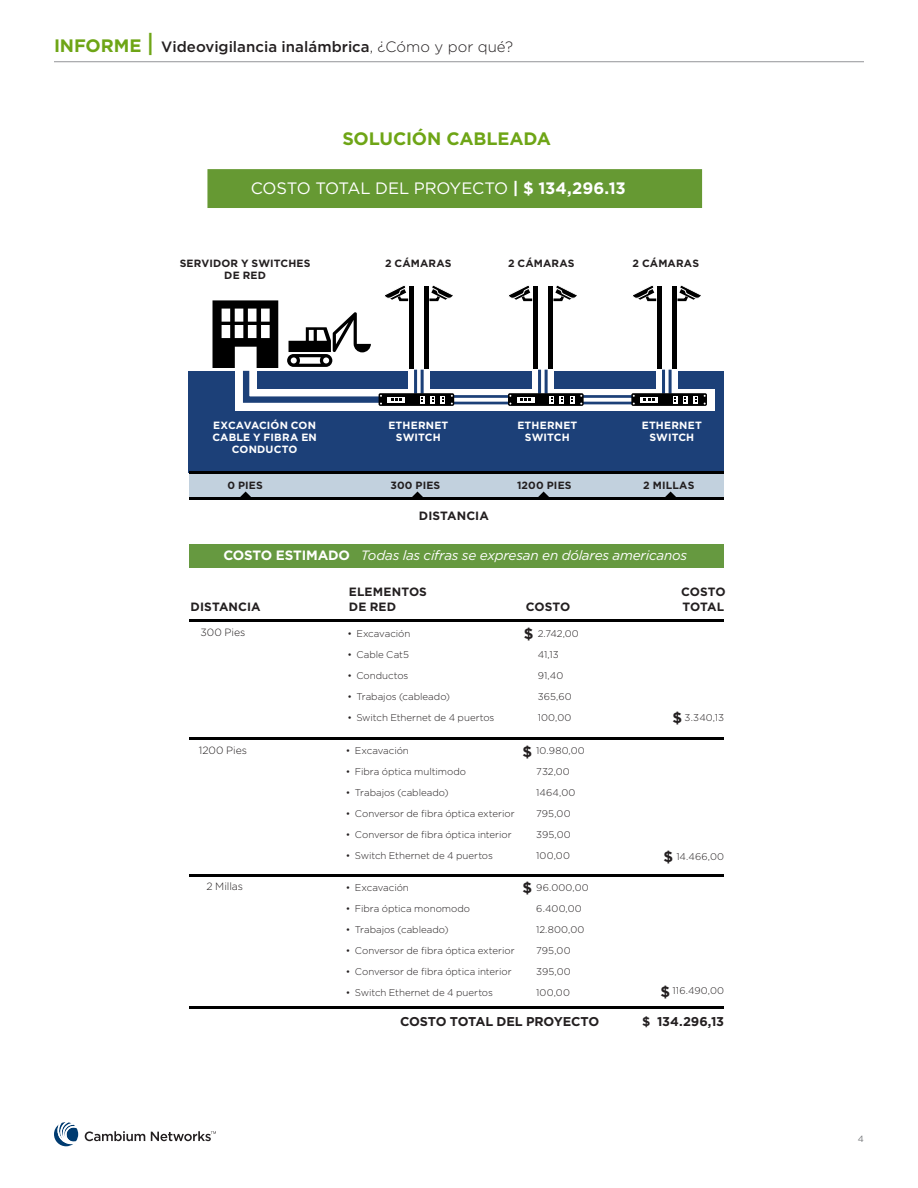
<style>
.page{position:relative;width:918px;height:1188px;background:#fff}
.page>*{position:absolute;margin:0;border:0;box-sizing:border-box;transform-origin:0 0}
.text{font:700 18px "Gotham";letter-spacing:-.01em;color:#6ea516}
.text-2{font:16.5px "Gotham";letter-spacing:-.015em;color:#fff}
.t1{font:500 15px "Gotham";color:#231f20}
.text-3{font:700 15px "Gotham";color:#231f20}
.text-4{font:italic 13.5px "Gotham";letter-spacing:-.015em;color:#fff}
.text-5{font:700 12.75px "Gotham";letter-spacing:-.01em;color:#231f20}
.text-6{font:700 12px/15px "Gotham";letter-spacing:.005em;color:#231f20}
.text-7{font:700 10.5px/12px "Gotham";letter-spacing:.015em;color:#fff;text-align:center}
.text-8{font:700 10.5px/12px "Gotham";letter-spacing:.015em;color:#231f20;text-align:center}
.text-9{font:300 10.5px "Gotham";letter-spacing:-.005em;color:#231f20}
.text-10{font:300 9.75px "Gotham";color:#231f20}
.t2{font:9px "Gotham";color:#76787b}
.s1{font-weight:700;font-size:18px;color:#6ea516}
.s2{font-size:24px;color:#6ea516}
.s3{font-weight:300}
.s4{font-weight:700}
.s5{font-weight:700;font-style:normal}
</style>
<div class="page">
<hr style="left:54px;top:61px;width:810px;height:1px;background:#939598">
<svg style="left:85px;top:1131px;width:60px;height:10px"></svg>
<svg style="left:151px;top:1131px;width:65px;height:10px"></svg>
<svg style="left:54px;top:1122px;width:24px;height:24px"></svg>
<div style="left:207px;top:169px;width:495px;height:39px;background:#693;border:2px solid #693"></div>
<div style="left:190px;top:474px;width:534px;height:24px;background:#c2d1de"></div>
<div style="left:190px;top:544px;width:534px;height:24px;background:#669940"></div>
<div style="left:409px;top:286px;width:5px;height:82px;background:#000"></div>
<svg style="left:428px;top:285px;width:25px;height:17px"></svg>
<hr style="left:424px;top:286px;width:4px;height:82px;background:#000">
<svg style="left:508px;top:285px;width:25px;height:17px"></svg>
<div style="left:533px;top:286px;width:5px;height:82px;background:#000"></div>
<svg style="left:552px;top:285px;width:25px;height:17px"></svg>
<hr style="left:548px;top:286px;width:4px;height:82px;background:#000">
<svg style="left:632px;top:285px;width:25px;height:17px"></svg>
<div style="left:657px;top:286px;width:5px;height:82px;background:#000"></div>
<svg style="left:676px;top:285px;width:25px;height:17px"></svg>
<hr style="left:672px;top:286px;width:4px;height:82px;background:#000">
<div style="left:189px;top:371px;width:535px;height:101px;background:#1c4078"></div>
<hr style="left:190px;top:472px;width:534px;height:2px;background:#000">
<hr style="left:190px;top:498px;width:534px;height:2px;background:#000">
<hr style="left:190px;top:620px;width:534px;height:2px;background:#000">
<hr style="left:190px;top:737px;width:534px;height:2px;background:#000">
<hr style="left:190px;top:874px;width:534px;height:2px;background:#000">
<hr style="left:190px;top:1006px;width:534px;height:3px;background:#000">
<svg style="left:238px;top:492px;width:16px;height:6px"></svg>
<svg style="left:410px;top:492px;width:15px;height:6px"></svg>
<svg style="left:536px;top:492px;width:16px;height:6px"></svg>
<svg style="left:663px;top:492px;width:16px;height:6px"></svg>
<svg style="left:411px;top:370px;width:19px;height:19px"></svg>
<svg style="left:532px;top:370px;width:21px;height:19px"></svg>
<div style="left:657px;top:370px;width:21px;height:40px;background:#fff"></div>
<div style="left:235px;top:389px;width:480px;height:21px;background:#fff"></div>
<hr style="left:669px;top:370px;width:3px;height:24px;background:#1c4078">
<hr style="left:662px;top:370px;width:3px;height:24px;background:#1c4078">
<hr style="left:421px;top:370px;width:3px;height:24px;background:#1c4078">
<hr style="left:414px;top:370px;width:3px;height:24px;background:#1c4078">
<hr style="left:545px;top:370px;width:3px;height:24px;background:#1c4078">
<hr style="left:538px;top:370px;width:3px;height:24px;background:#1c4078">
<hr style="left:453px;top:402px;width:57px;height:2px;background:#1c4078">
<hr style="left:453px;top:395px;width:57px;height:3px;background:#1c4078">
<hr style="left:580px;top:402px;width:56px;height:2px;background:#1c4078">
<hr style="left:580px;top:395px;width:56px;height:3px;background:#1c4078">
<div style="left:379px;top:393px;width:75px;height:13px;background:#000;border-radius:2px"></div>
<svg style="left:420px;top:396px;width:15px;height:7px"></svg>
<svg style="left:441px;top:396px;width:4px;height:7px"></svg>
<div style="left:508px;top:393px;width:76px;height:13px;background:#000;border-radius:2px"></div>
<div style="left:517px;top:397px;width:18px;height:5px;background:#fff"></div>
<svg style="left:520px;top:398px;width:11px;height:3px"></svg>
<svg style="left:550px;top:396px;width:4px;height:7px"></svg>
<svg style="left:560px;top:396px;width:4px;height:7px"></svg>
<svg style="left:570px;top:396px;width:4px;height:7px"></svg>
<div style="left:631px;top:393px;width:76px;height:13px;background:#000;border-radius:2px"></div>
<svg style="left:640px;top:397px;width:18px;height:5px"></svg>
<svg style="left:644px;top:398px;width:10px;height:3px"></svg>
<svg style="left:673px;top:396px;width:4px;height:7px"></svg>
<svg style="left:683px;top:396px;width:4px;height:7px"></svg>
<svg style="left:693px;top:396px;width:5px;height:7px"></svg>
<svg style="left:213px;top:285px;width:198px;height:121px"></svg>
<h3 class="t1" style="left:54px;top:37px;width:461px"><span class="s1">INFORME</span> <span class="s2">|</span> Videovigilancia inalámbrica<span class="s3">, ¿Cómo y por qué?</span></h3>
<p class="text" style="left:342px;top:127px;width:210px">SOLUCIÓN CABLEADA</p>
<p class="text-2" style="left:251px;top:178px;width:377px">COSTO TOTAL DEL PROYECTO <span class="s4">| $ 134,296.13</span></p>
<p class="text-8" style="left:180px;top:257px;width:132px">SERVIDOR Y SWITCHES<br>DE RED</p>
<p class="text-8" style="left:385px;top:257px;width:68px">2 CÁMARAS</p>
<p class="text-8" style="left:508px;top:257px;width:68px">2 CÁMARAS</p>
<p class="text-8" style="left:633px;top:257px;width:68px">2 CÁMARAS</p>
<p class="text-7" style="left:213px;top:419px;width:104px">EXCAVACIÓN CON</p>
<p class="text-7" style="left:212px;top:431px;width:106px">CABLE Y FIBRA EN<br>CONDUCTO</p>
<p class="text-7" style="left:388px;top:419px;width:62px">ETHERNET</p>
<p class="text-7" style="left:396px;top:431px;width:46px">SWITCH</p>
<p class="text-7" style="left:517px;top:419px;width:62px">ETHERNET</p>
<p class="text-7" style="left:525px;top:431px;width:46px">SWITCH</p>
<p class="text-7" style="left:642px;top:419px;width:62px">ETHERNET</p>
<p class="text-7" style="left:649px;top:431px;width:46px">SWITCH</p>
<p class="text-8" style="left:227px;top:479px;width:37px">0 PIES</p>
<p class="text-8" style="left:390px;top:479px;width:51px">300 PIES</p>
<p class="text-8" style="left:517px;top:479px;width:56px">1200 PIES</p>
<p class="text-8" style="left:643px;top:479px;width:53px">2 MILLAS</p>
<p class="text-6" style="left:419px;top:508px;width:72px">DISTANCIA</p>
<p class="text-4" style="left:223px;top:547px;width:465px"><span class="s5">COSTO ESTIMADO</span> Todas las cifras se expresan en dólares americanos</p>
<p class="text-6" style="left:191px;top:599px;width:72px">DISTANCIA</p>
<p class="text-6" style="left:349px;top:584px;width:80px">ELEMENTOS<br>DE RED</p>
<p class="text-6" style="left:681px;top:584px;width:46px">COSTO</p>
<p class="text-6" style="left:683px;top:599px;width:43px">TOTAL</p>
<p class="text-6" style="left:526px;top:599px;width:46px">COSTO</p>
<p class="text-9" style="left:200px;top:626px;width:46px">300 Pies</p>
<p class="text-10" style="left:347px;top:627px;width:65px">• Excavación</p>
<p class="text-10" style="left:347px;top:648px;width:63px">• Cable Cat5</p>
<p class="text-10" style="left:347px;top:669px;width:63px">• Conductos</p>
<p class="text-10" style="left:347px;top:690px;width:104px">• Trabajos (cableado)</p>
<p class="text-10" style="left:347px;top:711px;width:149px">• Switch Ethernet de 4 puertos</p>
<p class="text-3" style="left:524px;top:624px;width:11px">$</p>
<p class="text-10" style="left:538px;top:627px;width:43px">2.742,00</p>
<p class="text-10" style="left:538px;top:648px;width:23px">41,13</p>
<p class="text-10" style="left:538px;top:669px;width:27px">91,40</p>
<p class="text-10" style="left:538px;top:690px;width:35px">365,60</p>
<p class="text-10" style="left:538px;top:711px;width:35px">100,00</p>
<p class="text-9" style="left:199px;top:743px;width:50px">1200 Pies</p>
<p class="text-10" style="left:346px;top:745px;width:65px">• Excavación</p>
<p class="text-10" style="left:346px;top:766px;width:122px">• Fibra óptica multimodo</p>
<p class="text-10" style="left:346px;top:787px;width:104px">• Trabajos (cableado)</p>
<p class="text-10" style="left:346px;top:808px;width:170px">• Conversor de fibra óptica exterior</p>
<p class="text-10" style="left:346px;top:829px;width:167px">• Conversor de fibra óptica interior</p>
<p class="text-10" style="left:346px;top:850px;width:149px">• Switch Ethernet de 4 puertos</p>
<p class="text-9" style="left:206px;top:879px;width:38px">2 Millas</p>
<p class="text-10" style="left:346px;top:881px;width:65px">• Excavación</p>
<p class="text-10" style="left:346px;top:902px;width:126px">• Fibra óptica monomodo</p>
<p class="text-10" style="left:346px;top:923px;width:104px">• Trabajos (cableado)</p>
<p class="text-10" style="left:346px;top:944px;width:170px">• Conversor de fibra óptica exterior</p>
<p class="text-10" style="left:346px;top:965px;width:167px">• Conversor de fibra óptica interior</p>
<p class="text-10" style="left:346px;top:986px;width:149px">• Switch Ethernet de 4 puertos</p>
<p class="text-3" style="left:522px;top:742px;width:11px">$</p>
<p class="text-10" style="left:536px;top:745px;width:50px">10.980,00</p>
<p class="text-10" style="left:536px;top:766px;width:35px">732,00</p>
<p class="text-10" style="left:536px;top:787px;width:41px">1464,00</p>
<p class="text-10" style="left:536px;top:808px;width:36px">795,00</p>
<p class="text-10" style="left:536px;top:829px;width:36px">395,00</p>
<p class="text-10" style="left:536px;top:850px;width:35px">100,00</p>
<p class="text-3" style="left:522px;top:878px;width:11px">$</p>
<p class="text-10" style="left:536px;top:881px;width:54px">96.000,00</p>
<p class="text-10" style="left:536px;top:902px;width:47px">6.400,00</p>
<p class="text-10" style="left:536px;top:923px;width:50px">12.800,00</p>
<p class="text-10" style="left:536px;top:944px;width:36px">795,00</p>
<p class="text-10" style="left:536px;top:965px;width:36px">395,00</p>
<p class="text-10" style="left:536px;top:986px;width:35px">100,00</p>
<p class="text-3" style="left:673px;top:708px;width:11px">$</p>
<p class="text-10" style="left:685px;top:711px;width:41px">3.340,13</p>
<p class="text-3" style="left:664px;top:847px;width:11px">$</p>
<p class="text-10" style="left:676px;top:850px;width:49px">14.466,00</p>
<p class="text-3" style="left:661px;top:981px;width:11px">$</p>
<p class="text-10" style="left:673px;top:985px;width:53px">116.490,00</p>
<p class="text-5" style="left:400px;top:1013px;width:201px">COSTO TOTAL DEL PROYECTO</p>
<p class="text-5" style="left:642px;top:1013px;width:83px">$ 134.296,13</p>
<p class="t2" style="left:858px;top:1133px;width:8px">4</p>
</div>
